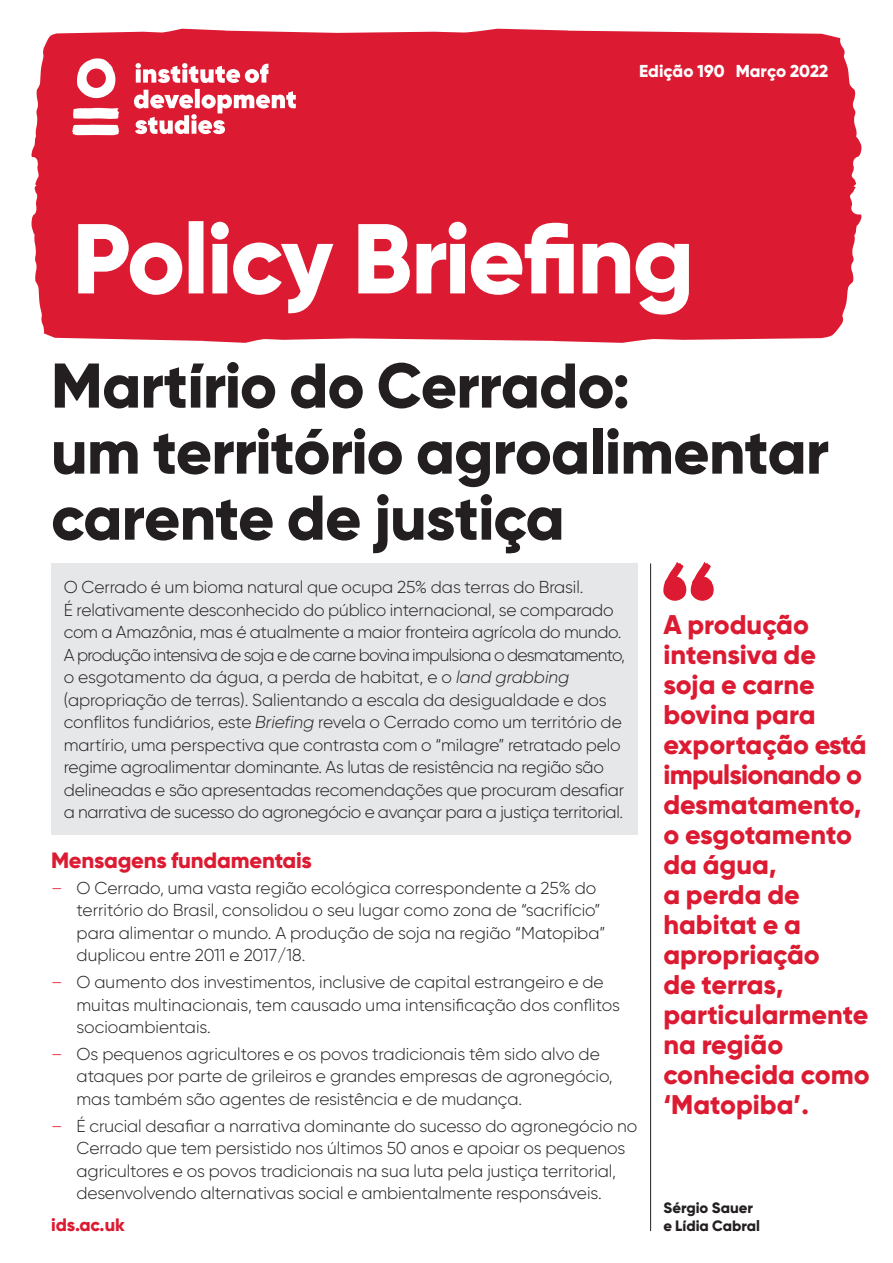
<style>
.page{position:relative;width:893px;height:1263px;background:#fff}
.page>*{position:absolute;margin:0;border:0;box-sizing:border-box;transform-origin:0 0}
.t1{font:800 63px/66px "Gilroy";letter-spacing:-.015em;color:#231f20}
.t2{font:800 27px/30px "Gilroy";color:#dc1a32}
.t3{font:800 22.2px "Gilroy";letter-spacing:-.01em;color:#dc1a32}
.t4{font:800 18px "Gilroy";color:#dc1a32}
.t5{font:300 17.25px/22.5px "Gilroy";letter-spacing:-.005em;color:#231f20}
.t6{font:800 17.25px "Gilroy";color:#fff}
.t7{font:800 15px/18px "Gilroy";color:#231f20}
.s1{font-style:italic}
.s2{color:#dc1a32}
</style>
<div class="page">
<div style="left:31px;top:29px;width:831px;height:314px;background:#dc1a32"></div>
<svg style="left:72px;top:58px;width:224px;height:77px"></svg>
<svg style="left:78px;top:221px;width:611px;height:94px;fill:#dc1a32"></svg>
<hr style="left:650px;top:563px;width:1px;height:668px;background:#231f20">
<div style="left:51px;top:563px;width:587px;height:271px;background:#e6e7e9"></div>
<svg style="left:663px;top:562px;width:51px;height:39px"></svg>
<p class="t6" style="left:639px;top:60px;width:191px">Edição 190 Março 2022</p>
<h1 class="t1" style="left:51px;top:352px;width:780px">Martírio do Cerrado:<br>um território agroalimentar carente de justiça</h1>
<p class="t5" style="left:64px;top:576px;width:563px">O Cerrado é um bioma natural que ocupa 25% das terras do Brasil.<br>É relativamente desconhecido do público internacional, se comparado com a Amazônia, mas é atualmente a maior fronteira agrícola do mundo.<br>A produção intensiva de soja e de carne bovina impulsiona o desmatamento, o esgotamento da água, a perda de habitat, e o <span class="s1">land grabbing </span>(apropriação de terras). Salientando a escala da desigualdade e dos conflitos fundiários, este <span class="s1">Briefing</span> revela o Cerrado como um território de martírio, uma perspectiva que contrasta com o “milagre” retratado pelo regime agroalimentar dominante. As lutas de resistência na região são delineadas e são apresentadas recomendações que procuram desafiar a narrativa de sucesso do agronegócio e avançar para a justiça territorial.</p>
<p class="t3" style="left:51px;top:847px;width:262px">Mensagens fundamentais</p>
<p class="t5" style="left:77px;top:876px;width:531px;text-indent:-26px"><span class="s2">–</span> O Cerrado, uma vasta região ecológica correspondente a 25% do território do Brasil, consolidou o seu lugar como zona de “sacrifício” para alimentar o mundo. A produção de soja na região “Matopiba” duplicou entre 2011 e 2017/18.</p>
<p class="t5" style="left:77px;top:971px;width:545px;text-indent:-26px"><span class="s2">–</span> O aumento dos investimentos, inclusive de capital estrangeiro e de muitas multinacionais, tem causado uma intensificação dos conflitos socioambientais.</p>
<p class="t5" style="left:77px;top:1042px;width:538px;text-indent:-26px"><span class="s2">–</span> Os pequenos agricultores e os povos tradicionais têm sido alvo de ataques por parte de grileiros e grandes empresas de agronegócio, mas também são agentes de resistência e de mudança.</p>
<p class="t5" style="left:77px;top:1114px;width:562px;text-indent:-26px"><span class="s2">–</span> É crucial desafiar a narrativa dominante do sucesso do agronegócio no Cerrado que tem persistido nos últimos 50 anos e apoiar os pequenos agricultores e os povos tradicionais na sua luta pela justiça territorial, desenvolvendo alternativas social e ambientalmente responsáveis.</p>
<p class="t4" style="left:51px;top:1213px;width:75px">ids.ac.uk</p>
<h2 class="t2" style="left:663px;top:609px;width:208px">A produção intensiva de soja e carne bovina para exportação está impulsionando o desmatamento, o esgotamento da água,<br>a perda de habitat e a apropriação<br>de terras, particularmente na região conhecida como ‘Matopiba’.</h2>
<p class="t7" style="left:663px;top:1199px;width:98px">Sérgio Sauer e Lídia Cabral</p>
</div>
